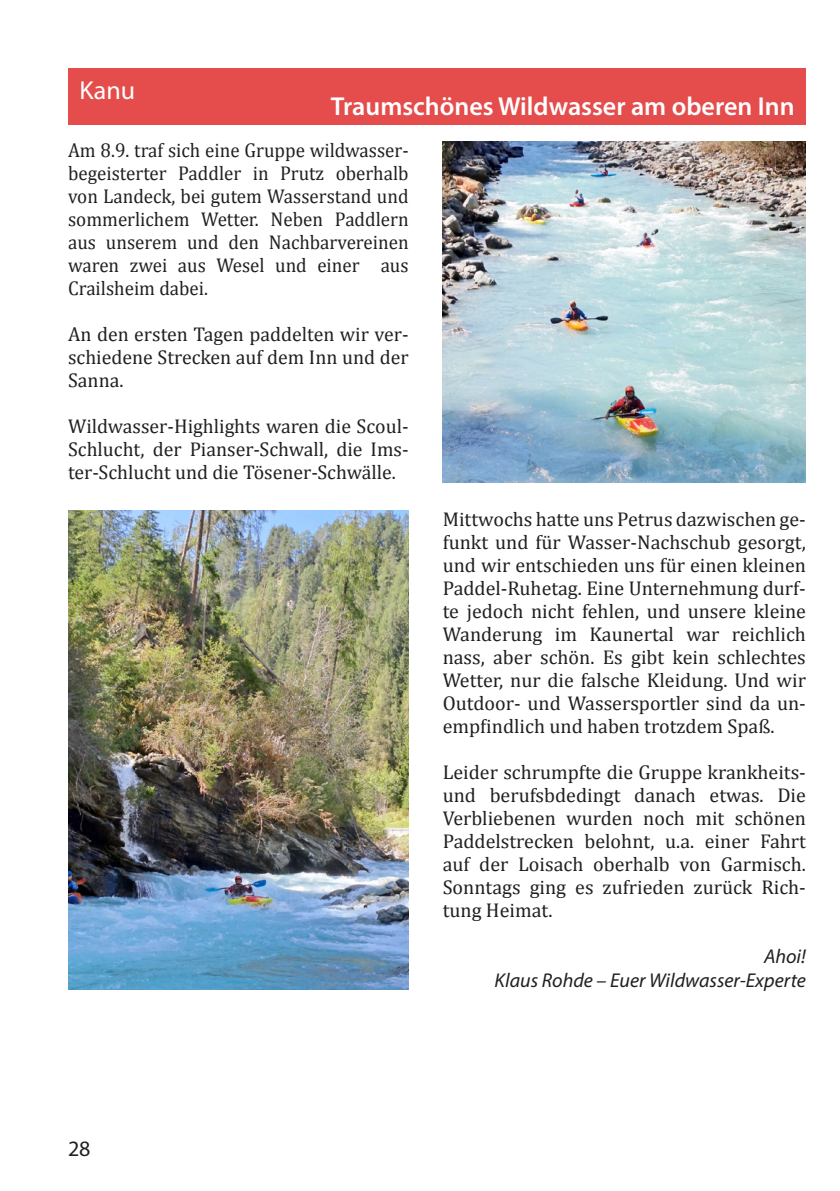
<style>
.page{position:relative;width:840px;height:1191px;background:#fff}
.page>*{position:absolute;margin:0;border:0;box-sizing:border-box;transform-origin:0 0}
.t1{font:600 26px "Myriad Pro";color:#fff}
.t2{font:26px "Myriad Pro";color:#fff}
.t3{font:22px "Myriad Pro";color:#231f20}
.t4{font:20px/23px "Cambria";color:#231f20;text-align:justify}
.t5{font:20px/23px "Cambria";color:#231f20;text-align:justify;scale:.95 1}
.t6{font:italic 20px/23.2px "Myriad Pro";color:#231f20;text-align:right}
</style>
<div class="page">
<div style="left:68px;top:68px;width:737px;height:57px;background:#e54d4d"></div>
<img style="left:442px;top:142px;width:363px;height:340px">
<img style="left:68px;top:510px;width:340px;height:479px">
<h1 class="t2" style="left:79px;top:74px;width:57px">Kanu</h1>
<h1 class="t1" style="left:331px;top:89px;width:465px">Traumschönes Wildwasser am oberen Inn</h1>
<p class="t5" style="left:68px;top:139px;width:360px">Am 8.9. traf sich eine Gruppe wildwasser&shy;begeisterter Paddler in Prutz oberhalb von Landeck, bei gutem Wasserstand und sommerlichem Wetter. Neben Paddlern aus unserem und den Nachbarvereinen waren zwei aus Wesel und einer aus Crailsheim dabei.</p>
<p class="t4" style="left:68px;top:323px;width:342px">An den ersten Tagen paddelten wir ver&shy;schiedene Strecken auf dem Inn und der Sanna.</p>
<p class="t4" style="left:68px;top:415px;width:342px">Wildwasser-Highlights waren die Scoul-Schlucht, der Pianser-Schwall, die Ims&shy;ter-Schlucht und die Tösener-Schwälle.</p>
<p class="t4" style="left:442px;top:507px;width:364px">Mittwochs hatte uns Petrus dazwischen ge&shy;funkt und für Wasser-Nachschub gesorgt, und wir entschieden uns für einen kleinen Paddel-Ruhetag. Eine Unternehmung durf&shy;te jedoch nicht fehlen, und unsere kleine Wanderung im Kaunertal war reichlich nass, aber schön. Es gibt kein schlechtes Wetter, nur die falsche Kleidung. Und wir Outdoor- und Wassersportler sind da un&shy;empfindlich und haben trotzdem Spaß.</p>
<p class="t4" style="left:442px;top:760px;width:364px">Leider schrumpfte die Gruppe krankheits&shy;und berufsbdedingt danach etwas. Die Verbliebenen wurden noch mit schönen Paddelstrecken belohnt, u.a. einer Fahrt auf der Loisach oberhalb von Garmisch.<br>Sonntags ging es zufrieden zurück Rich&shy;tung Heimat.</p>
<p class="t6" style="left:494px;top:944px;width:312px">Ahoi!<br>Klaus Rohde – Euer Wildwasser-Experte</p>
<p class="t3" style="left:68px;top:1135px;width:24px">28</p>
</div>
